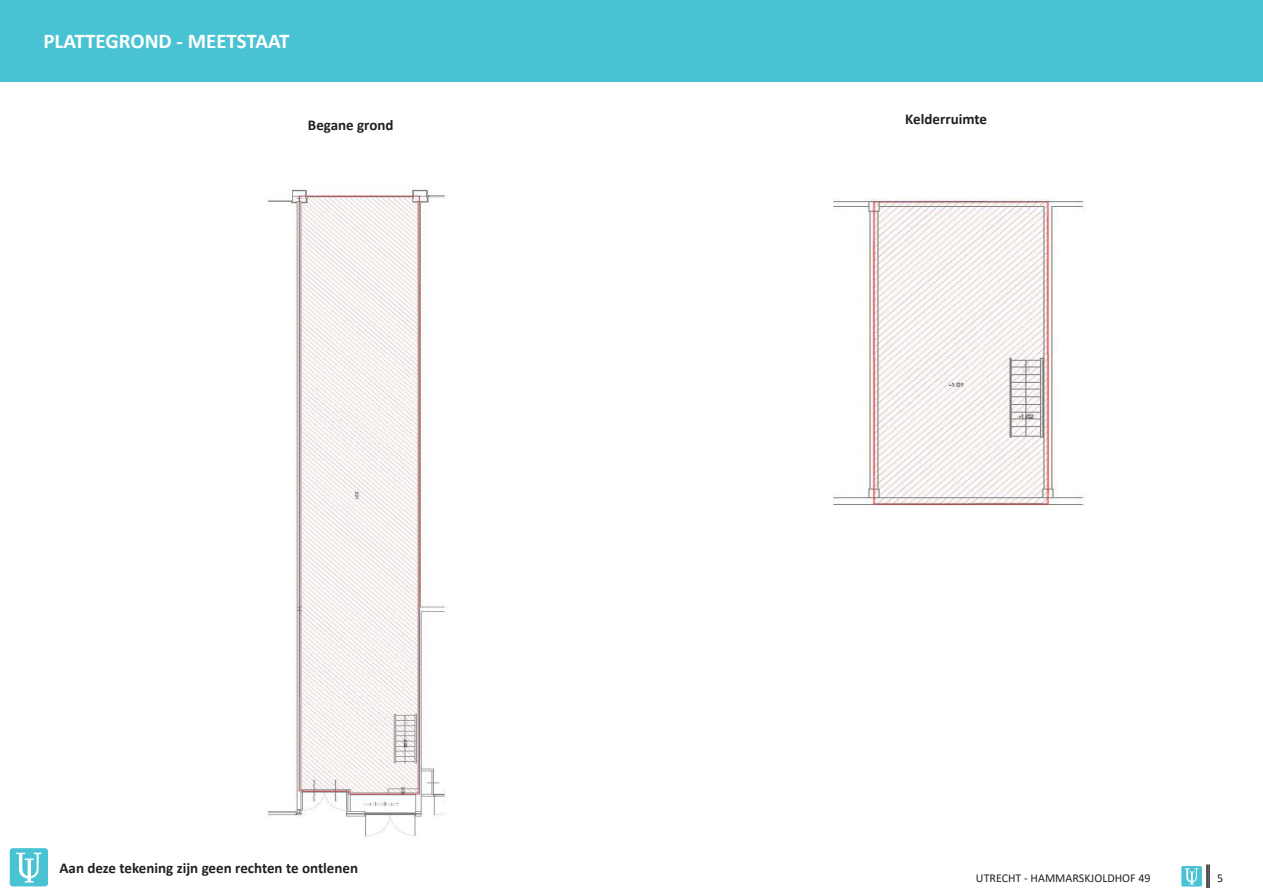
<style>
.page{position:relative;width:1263px;height:893px;background:#fff}
.page>*{position:absolute;margin:0;border:0;box-sizing:border-box;transform-origin:0 0}
.Basisalinea{font:700 21px "Calibri";color:#fff}
.BASISTEKST{font:700 15px "Calibri";color:#231f20}
.Basisalinea-2{font:12px "Calibri";color:#231f20}
</style>
<div class="page">
<svg style="left:10px;top:848px;width:38px;height:38px"></svg>
<div style="left:0;top:0;width:1263px;height:81px;background:#49c3d3"></div>
<svg style="left:1181px;top:864px;width:28px;height:24px"></svg>
<img style="left:267px;top:189px;width:178px;height:648px">
<img style="left:832px;top:198px;width:253px;height:308px">
<p class="Basisalinea" style="left:43px;top:27px;width:248px">PLATTEGROND - MEETSTAAT</p>
<p class="BASISTEKST" style="left:308px;top:115px;width:87px">Begane grond</p>
<p class="BASISTEKST" style="left:60px;top:857px;width:300px">Aan deze tekening zijn geen rechten te ontlenen</p>
<p class="BASISTEKST" style="left:905px;top:108px;width:83px">Kelderruimte</p>
<p class="Basisalinea-2" style="left:976px;top:870px;width:176px">UTRECHT - HAMMARSKJOLDHOF 49</p>
<p class="Basisalinea-2" style="left:1217px;top:870px;width:8px">5</p>
</div>
